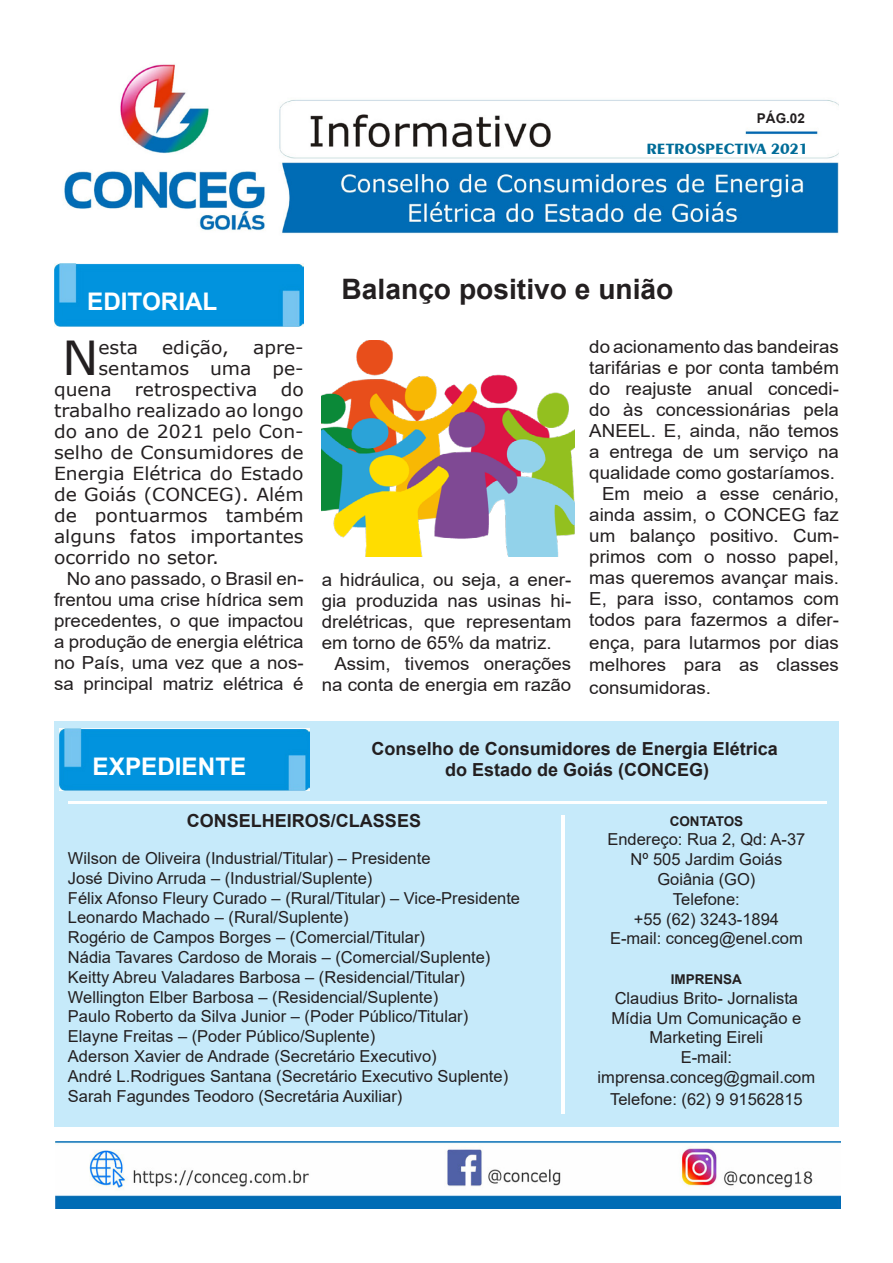
<style>
.page{position:relative;width:893px;height:1263px;background:#fff}
.page>*{position:absolute;margin:0;border:0;box-sizing:border-box;transform-origin:0 0}
.Texto{font:46.95px "Verdana";color:#231f20;scale:1.04 1}
.Texto-2{font:700 28.2px "Arial";color:#231f20}
.Texto-3{font:700 24.3px "Arial";color:#fff}
.Texto-4{font:18px/21px "Arial";color:#231f20;text-align:justify;scale:1.04 1}
.Texto-5{font:18px/21px "Verdana";color:#231f20;text-align:justify;scale:1.04 1}
.Texto-6{font:700 18px "Arial";color:#231f20}
.Texto-7{font:16.5px "Arial";color:#231f20}
.Texto-8{font:700 15.6px "Exotic 350 BT";color:#006c98}
.Texto-9{font:700 13.5px "Arial";color:#231f20}
</style>
<div class="page">
<div style="left:54px;top:721px;width:785px;height:406px;background:#c6eafa"></div>
<img style="left:64px;top:64px;width:775px;height:170px">
<img style="left:55px;top:1142px;width:785px;height:67px">
<img style="left:54px;top:263px;width:250px;height:63px">
<img style="left:59px;top:728px;width:250px;height:63px">
<hr style="left:69px;top:801px;width:758px;height:3px;background:#fff">
<hr style="left:561px;top:815px;width:4px;height:299px;background:#fff">
<img style="left:322px;top:340px;width:253px;height:216px">
<p class="Texto-9" style="left:757px;top:108px;width:50px">PÁG.02</p>
<p class="Texto-3" style="left:87px;top:285px;width:132px">EDITORIAL</p>
<p class="Texto-8" style="left:646px;top:140px;width:164px">RETROSPECTIVA 2021</p>
<p class="Texto-2" style="left:342px;top:270px;width:333px">Balanço positivo e união</p>
<p class="Texto" style="left:62px;top:326px;width:37px">N</p>
<p class="Texto-5" style="left:98px;top:337px;width:40px">esta</p>
<p class="Texto-5" style="left:162px;top:337px;width:66px">edição,</p>
<p class="Texto-5" style="left:253px;top:337px;width:50px">apre-</p>
<p class="Texto-5" style="left:98px;top:358px;width:199px">sentamos uma pe-</p>
<p class="Texto-5" style="left:54px;top:379px;width:57px">quena</p>
<p class="Texto-5" style="left:135px;top:379px;width:119px">retrospectiva</p>
<p class="Texto-5" style="left:54px;top:379px;width:242px;text-indent:227px">do trabalho realizado ao longo do ano de 2021 pelo Con&shy;selho de Consumidores de Energia Elétrica do Estado de Goiás (CONCEG). Além de pontuarmos também alguns fatos importantes ocorrido no setor.</p>
<p class="Texto-4" style="left:54px;top:568px;width:242px;text-indent:13px">No ano passado, o Brasil en&shy;frentou uma crise hídrica sem precedentes, o que impactou a produção de energia elétrica no País, uma vez que a nos&shy;sa principal matriz elétrica é</p>
<p class="Texto-4" style="left:322px;top:569px;width:242px">a hidráulica, ou seja, a ener&shy;gia produzida nas usinas hi&shy;drelétricas, que representam em torno de 65% da matriz.</p>
<p class="Texto-4" style="left:322px;top:653px;width:242px;text-align:right">Assim, tivemos onerações na conta de energia em razão</p>
<p class="Texto-4" style="left:589px;top:336px;width:242px">do acionamento das bandeiras tarifárias e por conta também do reajuste anual concedi&shy;do às concessionárias pela ANEEL. E, ainda, não temos a entrega de um serviço na qualidade como gostaríamos.</p>
<p class="Texto-4" style="left:589px;top:483px;width:242px;line-height:21.5px;text-indent:13px">Em meio a esse cenário, ainda assim, o CONCEG faz um balanço positivo. Cum&shy;primos com o nosso papel, mas queremos avançar mais.<br>E, para isso, contamos com todos para fazermos a difer&shy;ença, para lutarmos por dias melhores para as classes consumidoras.</p>
<p class="Texto-3" style="left:93px;top:749px;width:155px">EXPEDIENTE</p>
<p class="Texto-6" style="left:372px;top:736px;width:408px">Conselho de Consumidores de Energia Elétrica</p>
<p class="Texto-6" style="left:445px;top:757px;width:266px">do Estado de Goiás (CONCEG)</p>
<p class="Texto-6" style="left:187px;top:808px;width:236px">CONSELHEIROS/CLASSES</p>
<p class="Texto-7" style="left:68px;top:847px;width:364px">Wilson de Oliveira (Industrial/Titular) – Presidente</p>
<p class="Texto-7" style="left:68px;top:867px;width:306px">José Divino Arruda – (Industrial/Suplente)</p>
<p class="Texto-7" style="left:68px;top:886px;width:454px">Félix Afonso Fleury Curado – (Rural/Titular) – Vice-Presidente</p>
<p class="Texto-7" style="left:68px;top:906px;width:282px">Leonardo Machado – (Rural/Suplente)</p>
<p class="Texto-7" style="left:68px;top:926px;width:359px">Rogério de Campos Borges – (Comercial/Titular)</p>
<p class="Texto-7" style="left:68px;top:946px;width:424px">Nádia Tavares Cardoso de Morais – (Comercial/Suplente)</p>
<p class="Texto-7" style="left:68px;top:966px;width:399px">Keitty Abreu Valadares Barbosa – (Residencial/Titular)</p>
<p class="Texto-7" style="left:68px;top:985px;width:372px">Wellington Elber Barbosa – (Residencial/Suplente)</p>
<p class="Texto-7" style="left:68px;top:1005px;width:402px">Paulo Roberto da Silva Junior – (Poder Público/Titular)</p>
<p class="Texto-7" style="left:68px;top:1025px;width:309px">Elayne Freitas – (Poder Público/Suplente)</p>
<p class="Texto-7" style="left:68px;top:1045px;width:370px">Aderson Xavier de Andrade (Secretário Executivo)</p>
<p class="Texto-7" style="left:68px;top:1065px;width:442px">André L.Rodrigues Santana (Secretário Executivo Suplente)</p>
<p class="Texto-7" style="left:68px;top:1084px;width:336px">Sarah Fagundes Teodoro (Secretária Auxiliar)</p>
<p class="Texto-9" style="left:670px;top:811px;width:75px">CONTATOS</p>
<p class="Texto-7" style="left:607px;top:828px;width:200px">Endereço: Rua 2, Qd: A-37</p>
<p class="Texto-7" style="left:630px;top:848px;width:153px">Nº 505 Jardim Goiás</p>
<p class="Texto-7" style="left:657px;top:868px;width:100px">Goiânia (GO)</p>
<p class="Texto-7" style="left:673px;top:888px;width:68px">Telefone:</p>
<p class="Texto-7" style="left:634px;top:907px;width:147px">+55 (62) 3243-1894</p>
<p class="Texto-7" style="left:610px;top:927px;width:194px">E-mail: conceg@enel.com</p>
<p class="Texto-9" style="left:671px;top:970px;width:73px">IMPRENSA</p>
<p class="Texto-7" style="left:615px;top:987px;width:185px">Claudius Brito- Jornalista</p>
<p class="Texto-7" style="left:611px;top:1006px;width:191px">Mídia Um Comunicação e</p>
<p class="Texto-7" style="left:650px;top:1026px;width:115px">Marketing Eireli</p>
<p class="Texto-7" style="left:681px;top:1046px;width:53px">E-mail:</p>
<p class="Texto-7" style="left:598px;top:1066px;width:219px">imprensa.conceg@gmail.com</p>
<p class="Texto-7" style="left:610px;top:1087px;width:194px">Telefone: (62) 9 91562815</p>
</div>
